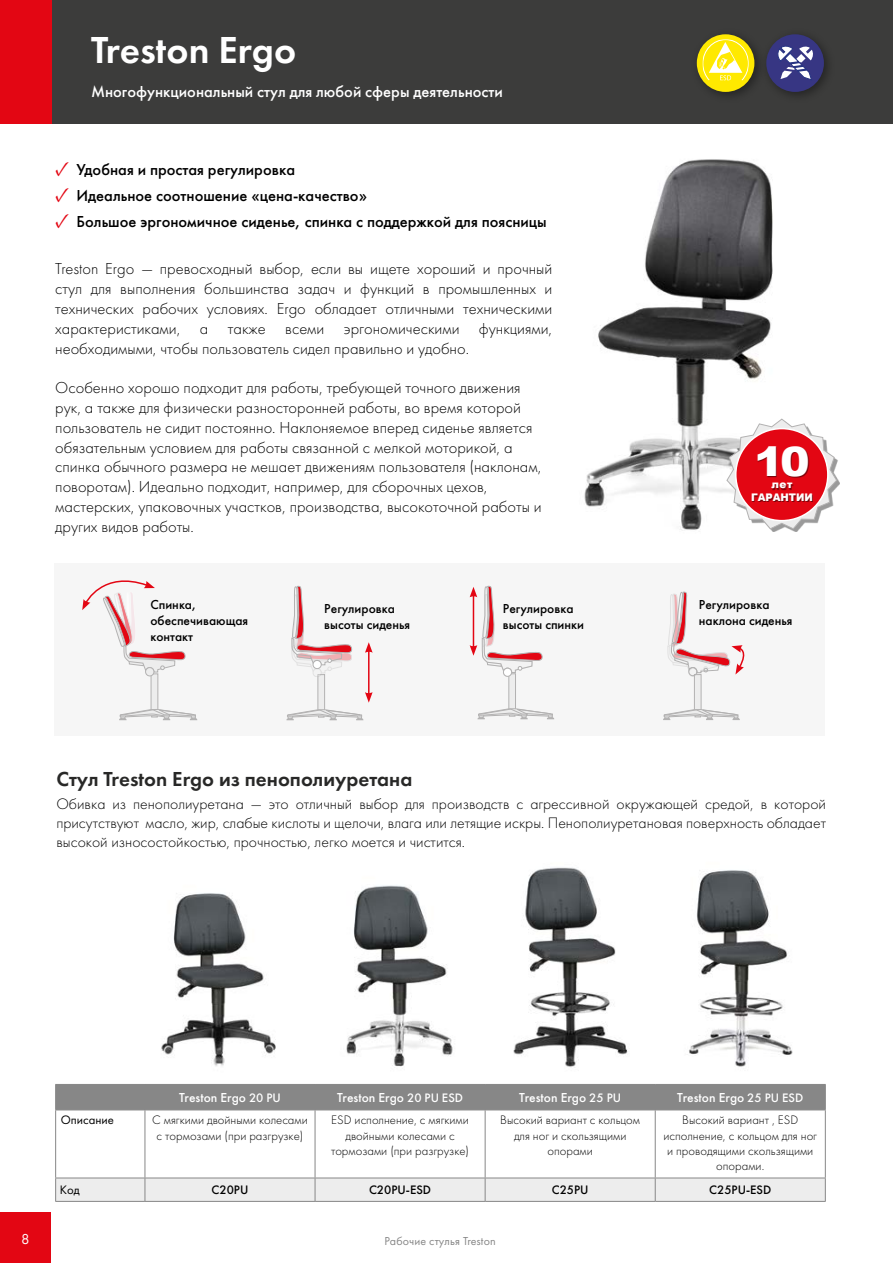
<style>
.page{position:relative;width:893px;height:1263px;background:#fff}
.page>*{position:absolute;margin:0;border:0;box-sizing:border-box;transform-origin:0 0}
.t1{font:900 40.5px "Arial";color:#fff;scale:1.1 1}
.t2{font:39px "Futura Demi";color:#fff}
.t3{font:21px "Futura Demi";color:#282827}
.t4{font:300 16.5px/19.8px "Futura";color:#000;text-align:justify}
.t5{font:500 16.5px "Futura";color:#000}
.t6{font:500 16.5px "Futura";color:#fff}
.t7{font:300 15.75px/18.9px "Futura";color:#000;text-align:justify}
.t8{font:15px "Futura";color:#fff}
.t9{font:500 13.5px/16.2px "Futura";color:#000}
.t10{font:500 13.5px "Futura";color:#fff}
.t11{font:300 12.75px/15.3px "Futura";color:#000;text-align:center}
.t12{font:500 12.75px "Futura";color:#000}
.t13{font:12.75px "Futura";color:#000}
.t14{font:12px "Futura";letter-spacing:.01em;color:#878787}
.t15{font:900 10.5px/12.6px "Arial";letter-spacing:-.01em;color:#fff;text-align:center}
.s1{font-family:"Minion Pro";font-weight:700;font-size:21px;color:#e30613}
.s2{font-size:12.75px}
</style>
<div class="page">
<div style="left:0;top:0;width:893px;height:123px;background:#3c3c3b"></div>
<div style="left:0;top:0;width:51px;height:124px;background:#e30613"></div>
<img style="left:584px;top:159px;width:189px;height:372px">
<div style="left:54px;top:563px;width:771px;height:173px;background:#f6f6f6"></div>
<svg style="left:286px;top:585px;width:87px;height:135px"></svg>
<svg style="left:470px;top:585px;width:84px;height:134px"></svg>
<svg style="left:663px;top:591px;width:82px;height:129px"></svg>
<svg style="left:82px;top:580px;width:116px;height:140px"></svg>
<img style="left:346px;top:885px;width:107px;height:182px">
<img style="left:513px;top:867px;width:115px;height:200px">
<img style="left:161px;top:893px;width:115px;height:173px">
<img style="left:689px;top:870px;width:104px;height:197px">
<div style="left:766px;top:34px;width:58px;height:58px;background:#373683;border-radius:50%"></div>
<svg style="left:778px;top:46px;width:35px;height:34px"></svg>
<div style="left:691px;top:28px;width:75px;height:76px;background:#000;opacity:.4"></div>
<div style="left:697px;top:34px;width:57px;height:58px;background:#ffe900;border-radius:50%"></div>
<svg style="left:702px;top:39px;width:47px;height:42px"></svg>
<div style="left:0;top:1212px;width:51px;height:51px;background:#e30613"></div>
<svg style="left:56px;top:1110px;width:769px;height:67px"></svg>
<div style="left:55px;top:1084px;width:771px;height:25px;background:#878787"></div>
<hr style="left:55px;top:1109px;width:90px;height:1px;background:#878787">
<hr style="left:55px;top:1110px;width:1px;height:67px;background:#878787">
<hr style="left:145px;top:1109px;width:170px;height:1px;background:#878787">
<hr style="left:145px;top:1110px;width:1px;height:67px;background:#878787">
<hr style="left:315px;top:1109px;width:170px;height:1px;background:#878787">
<hr style="left:315px;top:1110px;width:1px;height:67px;background:#878787">
<hr style="left:485px;top:1109px;width:170px;height:1px;background:#878787">
<hr style="left:485px;top:1110px;width:1px;height:67px;background:#878787">
<hr style="left:655px;top:1109px;width:171px;height:1px;background:#878787">
<hr style="left:655px;top:1110px;width:1px;height:67px;background:#878787">
<hr style="left:825px;top:1110px;width:1px;height:67px;background:#878787">
<hr style="left:55px;top:1177px;width:90px;height:1px;background:#878787">
<hr style="left:145px;top:1177px;width:170px;height:1px;background:#878787">
<hr style="left:315px;top:1177px;width:170px;height:1px;background:#878787">
<hr style="left:485px;top:1177px;width:170px;height:1px;background:#878787">
<hr style="left:655px;top:1177px;width:171px;height:1px;background:#878787">
<svg style="left:55px;top:1178px;width:771px;height:23px"></svg>
<hr style="left:55px;top:1201px;width:90px;height:1px;background:#878787">
<hr style="left:145px;top:1201px;width:170px;height:1px;background:#878787">
<hr style="left:315px;top:1201px;width:170px;height:1px;background:#878787">
<hr style="left:485px;top:1201px;width:170px;height:1px;background:#878787">
<hr style="left:655px;top:1201px;width:171px;height:1px;background:#878787">
<div style="left:729px;top:422px;width:111px;height:110px;background:#000;opacity:.4"></div>
<svg style="left:726px;top:418px;width:111px;height:112px"></svg>
<div style="left:736px;top:429px;width:92px;height:92px;background:#e30613;border-radius:50%"></div>
<div style="left:753px;top:447px;width:60px;height:55px;background:#000;opacity:.46"></div>
<div style="left:735px;top:428px;width:94px;height:93px;border:2px solid #fff;border-radius:50%"></div>
<h2 class="t2" style="left:91px;top:26px;width:207px">Treston Ergo</h2>
<p class="t6" style="left:91px;top:82px;width:413px">Многофункциональный стул для любой сферы деятельности</p>
<p class="t5" style="left:55px;top:160px;width:241px"><span class="s1">✓</span> Удобная и простая регулировка</p>
<p class="t5" style="left:55px;top:186px;width:313px"><span class="s1">✓</span> Идеальное соотношение «цена-качество»</p>
<p class="t5" style="left:55px;top:212px;width:493px"><span class="s1">✓</span> Большое эргономичное сиденье, спинка с поддержкой для поясницы</p>
<p class="t4" style="left:55px;top:259px;width:499px">Treston Ergo — превосходный выбор, если вы ищете хороший и прочный стул для выполнения большинства задач и функций в промышленных и технических рабочих условиях. Ergo обладает отличными техническими характеристиками, а также всеми эргономическими функциями, необходимыми, чтобы пользователь сидел правильно и удобно.</p>
<p class="t4" style="left:55px;top:378px;width:488px;text-align:left">Особенно хорошо подходит для работы, требующей точного движения рук, а также для физически разносторонней работы, во время которой пользователь не сидит постоянно. Наклоняемое вперед сиденье является обязательным условием для работы связанной с мелкой моторикой, а спинка обычного размера не мешает движениям пользователя (наклонам, поворотам). Идеально подходит, например, для сборочных цехов, мастерских, упаковочных участков, производства, высокоточной работы и других видов работы.</p>
<h1 class="t1" style="left:754px;top:432px;width:52px">10</h1>
<p class="t15" style="left:751px;top:478px;width:63px">лет<br>ГАРАНТИИ</p>
<p class="t9" style="left:150px;top:597px;width:99px">Спинка, обеспечивающая контакт</p>
<p class="t9" style="left:324px;top:600px;width:87px">Регулировка высоты сиденья</p>
<p class="t9" style="left:503px;top:600px;width:83px">Регулировка высоты спинки</p>
<p class="t9" style="left:699px;top:597px;width:95px">Регулировка наклона сиденья</p>
<p class="t3" style="left:56px;top:766px;width:357px">Стул Treston Ergo из пенополиуретана</p>
<p class="t7" style="left:56px;top:795px;width:771px">Обивка из пенополиуретана — это отличный выбор для производств с агрессивной окружающей средой, в которой присутствуют масло, жир, слабые кислоты и щелочи, влага или летящие искры. Пенополиуретановая поверхность обладает высокой износостойкостью, прочностью, легко моется и чистится.</p>
<p class="t10" style="left:179px;top:1089px;width:103px">Treston Ergo <span class="s2">20 PU</span></p>
<p class="t10" style="left:337px;top:1089px;width:128px">Treston Ergo <span class="s2">20 PU ESD</span></p>
<p class="t10" style="left:519px;top:1089px;width:103px">Treston Ergo <span class="s2">25 PU</span></p>
<p class="t10" style="left:677px;top:1089px;width:128px">Treston Ergo <span class="s2">25 PU ESD</span></p>
<p class="t13" style="left:61px;top:1112px;width:55px">Описание</p>
<p class="t11" style="left:152px;top:1112px;width:157px">С мягкими двойными колесами с тормозами (при разгрузке)</p>
<p class="t11" style="left:331px;top:1112px;width:140px">ESD исполнение, с мягкими двойными колесами с тормозами (при разгрузке)</p>
<p class="t11" style="left:500px;top:1112px;width:141px">Высокий вариант с кольцом для ног и скользящими опорами</p>
<p class="t11" style="left:663px;top:1112px;width:155px">Высокий вариант , ESD исполнение, с кольцом для ног и проводящими скользящими опорами.</p>
<p class="t13" style="left:60px;top:1182px;width:21px">Код</p>
<p class="t12" style="left:212px;top:1182px;width:38px">C20PU</p>
<p class="t12" style="left:369px;top:1182px;width:64px">C20PU-ESD</p>
<p class="t12" style="left:552px;top:1182px;width:38px">C25PU</p>
<p class="t12" style="left:709px;top:1182px;width:64px">C25PU-ESD</p>
<p class="t8" style="left:21px;top:1230px;width:10px">8</p>
<p class="t14" style="left:384px;top:1234px;width:113px">Рабочие стулья Treston</p>
</div>
